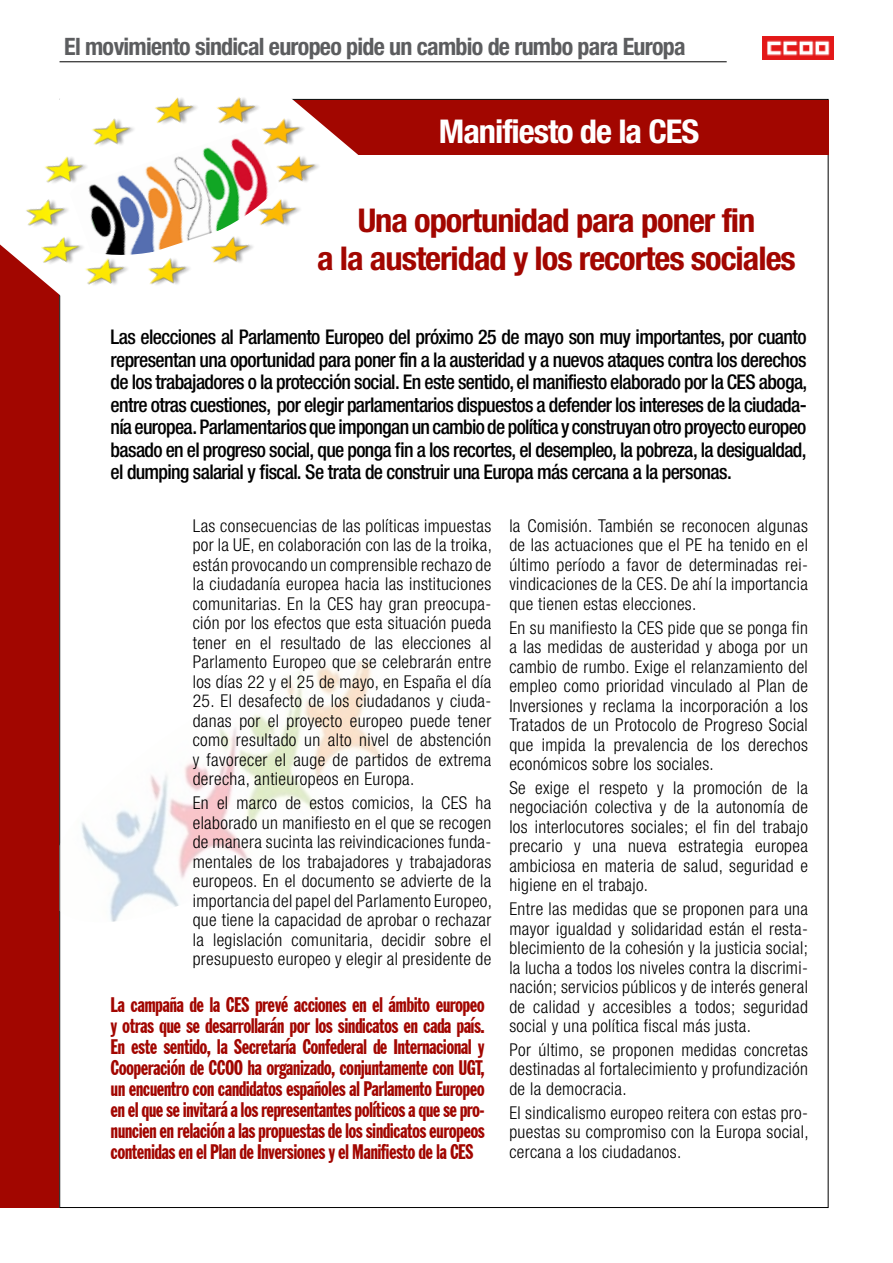
<style>
.page{position:relative;width:893px;height:1263px;background:#fff}
.page>*{position:absolute;margin:0;border:0;box-sizing:border-box;transform-origin:0 0}
.t1{font:700 condensed 32.85px/37.5px "Helvetica Neue";letter-spacing:-.03em;color:#a20600;text-align:center;scale:1.05 1}
.t2{font:700 condensed 32.85px "Helvetica Neue";letter-spacing:-.03em;color:#fff;scale:1.05 1}
.t3{font:700 condensed 24px "Helvetica Neue";letter-spacing:-.03em;color:#5c5d5f}
.t4{font:extra-condensed 21px/21px "Franklin Gothic BT";letter-spacing:-.03em;color:#a20600;text-align:justify}
.t5{font:500 condensed 20.25px/22.5px "Helvetica Neue";letter-spacing:-.03em;color:#000;text-align:justify}
.t6{font:300 condensed 17.7px/19.5px "Helvetica Neue";letter-spacing:.02em;color:#000;text-align:justify}
</style>
<div class="page">
<img style="left:59px;top:643px;width:324px;height:298px">
<img style="left:762px;top:37px;width:71px;height:22px">
<div style="left:236px;top:101px;width:593px;height:54px;background:#a20600"></div>
<div style="left:0;top:197px;width:59px;height:1011px;background:#a20600"></div>
<img style="left:0;top:61px;width:365px;height:332px">
<img style="left:68px;top:127px;width:218px;height:136px">
<hr style="left:60px;top:62px;width:667px;height:1px;background:#000">
<h2 class="t3" style="left:64px;top:31px;width:623px">El movimiento sindical europeo pide un cambio de rumbo para Europa</h2>
<h1 class="t2" style="left:439px;top:111px;width:250px">Manifiesto de la CES</h1>
<h1 class="t1" style="left:317px;top:201px;width:457px">Una oportunidad para poner fin<br>a la austeridad y los recortes sociales</h1>
<p class="t5" style="left:111px;top:326px;width:698px">Las elecciones al Parlamento Europeo del próximo 25 de mayo son muy importantes, por cuanto representan una oportunidad para poner fin a la austeridad y a nuevos ataques contra los derechos de los trabajadores o la protección social. En este sentido, el manifiesto elaborado por la CES aboga, entre otras cuestiones, por elegir parlamentarios dispuestos a defender los intereses de la ciudada&shy;nía europea. Parlamentarios que impongan un cambio de política y construyan otro proyecto europeo basado en el progreso social, que ponga fin a los recortes, el desempleo, la pobreza, la desigualdad, el dumping salarial y fiscal. Se trata de construir una Europa más cercana a la personas.</p>
<p class="t6" style="left:193px;top:516px;width:301px">Las consecuencias de las políticas impuestas por la UE, en colaboración con las de la troika, están provocando un comprensible rechazo de la ciudadanía europea hacia las instituciones comunitarias. En la CES hay gran preocupa&shy;ción por los efectos que esta situación pueda tener en el resultado de las elecciones al Parlamento Europeo que se celebrarán entre los días 22 y el 25 de mayo, en España el día</p>
<p class="t6" style="left:193px;top:691px;width:300px">25. El desafecto de los ciudadanos y ciuda&shy;danas por el proyecto europeo puede tener como resultado un alto nivel de abstención y favorecer el auge de partidos de extrema derecha, antieuropeos en Europa.</p>
<p class="t6" style="left:193px;top:793px;width:301px">En el marco de estos comicios, la CES ha elaborado un manifiesto en el que se recogen de manera sucinta las reivindicaciones funda&shy;mentales de los trabajadores y trabajadoras europeos. En el documento se advierte de la importancia del papel del Parlamento Europeo, que tiene la capacidad de aprobar o rechazar la legislación comunitaria, decidir sobre el presupuesto europeo y elegir al presidente de</p>
<p class="t4" style="left:111px;top:994px;width:376px">La campaña de la CES prevé acciones en el ámbito europeo y otras que se desarrollarán por los sindicatos en cada país.<br>En este sentido, la Secretaría Confederal de Internacional y Cooperación de CCOO ha organizado, conjuntamente con UGT, un encuentro con candidatos españoles al Parlamento Europeo en el que se invitará a los representantes políticos a que se pro&shy;nuncien en relación a las propuestas de los sindicatos europeos contenidas en el Plan de Inversiones y el Manifiesto de la CES</p>
<p class="t6" style="left:509px;top:516px;width:300px">la Comisión. También se reconocen algunas de las actuaciones que el PE ha tenido en el último período a favor de determinadas rei&shy;vindicaciones de la CES. De ahí la importancia que tienen estas elecciones.</p>
<p class="t6" style="left:509px;top:617px;width:300px">En su manifiesto la CES pide que se ponga fin a las medidas de austeridad y aboga por un cambio de rumbo. Exige el relanzamiento del empleo como prioridad vinculado al Plan de Inversiones y reclama la incorporación a los Tratados de un Protocolo de Progreso Social que impida la prevalencia de los derechos económicos sobre los sociales.</p>
<p class="t6" style="left:509px;top:778px;width:300px">Se exige el respeto y la promoción de la negociación colectiva y de la autonomía de los interlocutores sociales; el fin del trabajo precario y una nueva estrategia europea ambiciosa en materia de salud, seguridad e higiene en el trabajo.</p>
<p class="t6" style="left:509px;top:899px;width:300px">Entre las medidas que se proponen para una mayor igualdad y solidaridad están el resta&shy;blecimiento de la cohesión y la justicia social; la lucha a todos los niveles contra la discrimi&shy;nación; servicios públicos y de interés general de calidad y accesibles a todos; seguridad social y una política fiscal más justa.</p>
<p class="t6" style="left:509px;top:1040px;width:300px">Por último, se proponen medidas concretas destinadas al fortalecimiento y profundización de la democracia.</p>
<p class="t6" style="left:509px;top:1102px;width:301px">El sindicalismo europeo reitera con estas pro&shy;puestas su compromiso con la Europa social, cercana a los ciudadanos.</p>
</div>
